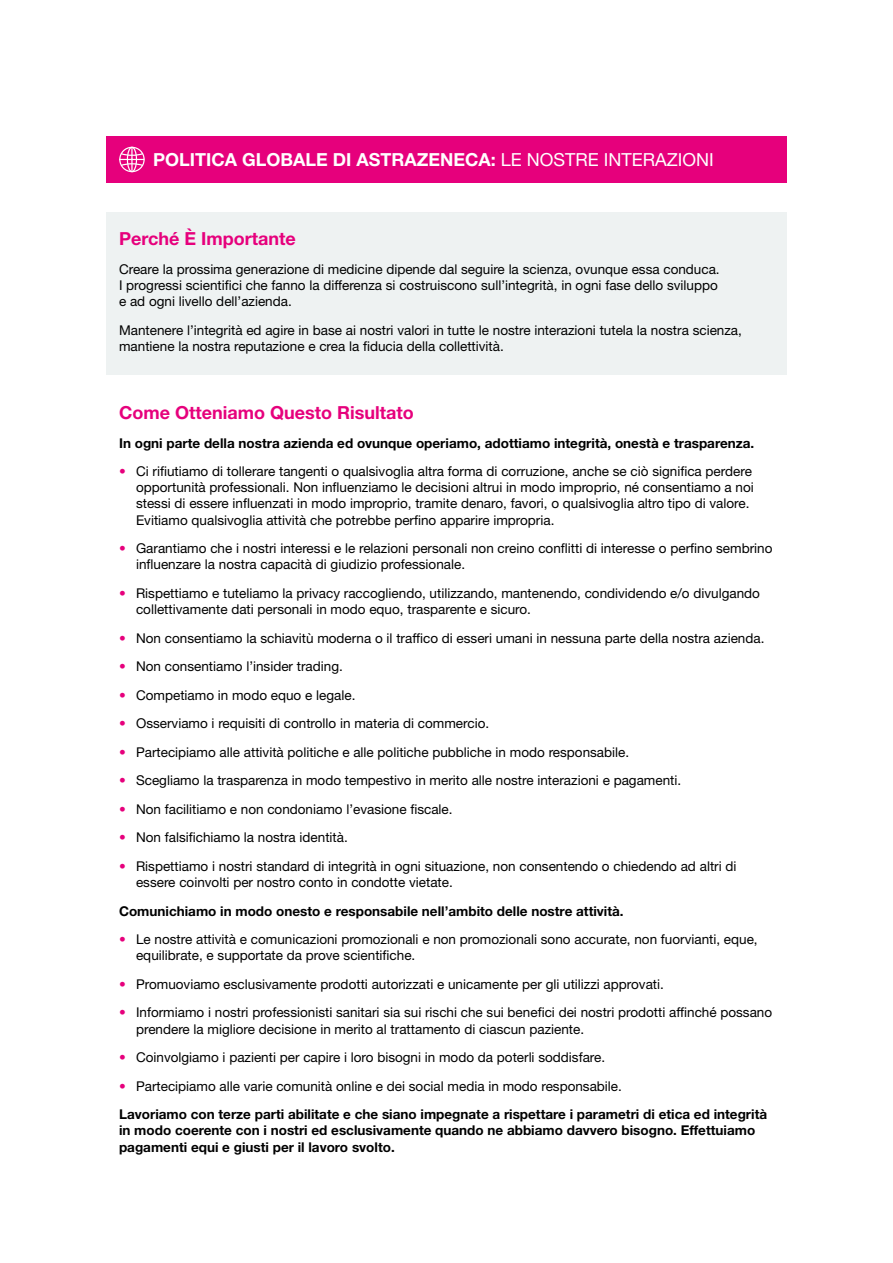
<style>
.page{position:relative;width:893px;height:1263px;background:#fff}
.page>*{position:absolute;margin:0;border:0;box-sizing:border-box;transform-origin:0 0}
.t1{font:700 18px "Helvetica Neue LT Std";color:#fff}
.t2{font:700 18px "Helvetica Neue LT Std";color:#e6007c}
.t3{font:13.5px/16.2px "Helvetica Neue LT Std";color:#000}
.t4{font:700 13.5px/28.5px "Helvetica Neue LT Std";color:#000}
.s1{font-weight:400}
.s2{color:#e6007c}
.s3{font-weight:400;color:#e6007c}
</style>
<div class="page">
<div style="left:106px;top:136px;width:681px;height:47px;background:#e6007c"></div>
<div style="left:106px;top:213px;width:681px;height:162px;background:#eef2f2"></div>
<svg style="left:119px;top:146px;width:26px;height:27px"></svg>
<h1 class="t1" style="left:153px;top:148px;width:562px">POLITICA GLOBALE DI ASTRAZENECA: <span class="s1">LE NOSTRE INTERAZIONI</span></h1>
<h1 class="t2" style="left:119px;top:227px;width:178px">Perché È Importante</h1>
<p class="t3" style="left:119px;top:260px;width:602px">Creare la prossima generazione di medicine dipende dal seguire la scienza, ovunque essa conduca.<br>I progressi scientifici che fanno la differenza si costruiscono sull’integrità, in ogni fase dello sviluppo e ad ogni livello dell’azienda.</p>
<p class="t3" style="left:119px;top:322px;width:624px">Mantenere l’integrità ed agire in base ai nostri valori in tutte le nostre interazioni tutela la nostra scienza, mantiene la nostra reputazione e crea la fiducia della collettività.</p>
<h1 class="t2" style="left:119px;top:401px;width:296px">Come Otteniamo Questo Risultato</h1>
<p class="t4" style="left:119px;top:428px;width:637px">In ogni parte della nostra azienda ed ovunque operiamo, adottiamo integrità, onestà e trasparenza.</p>
<p class="t3" style="left:136px;top:463px;width:619px;text-indent:-17px"><span class="s2">•</span> Ci rifiutiamo di tollerare tangenti o qualsivoglia altra forma di corruzione, anche se ciò significa perdere opportunità professionali. Non influenziamo le decisioni altrui in modo improprio, né consentiamo a noi stessi di essere influenzati in modo improprio, tramite denaro, favori, o qualsivoglia altro tipo di valore.<br>Evitiamo qualsivoglia attività che potrebbe perfino apparire impropria.</p>
<p class="t3" style="left:136px;top:540px;width:638px;text-indent:-17px"><span class="s2">•</span> Garantiamo che i nostri interessi e le relazioni personali non creino conflitti di interesse o perfino sembrino influenzare la nostra capacità di giudizio professionale.</p>
<p class="t3" style="left:136px;top:585px;width:625px;text-indent:-17px"><span class="s2">•</span> Rispettiamo e tuteliamo la privacy raccogliendo, utilizzando, mantenendo, condividendo e/o divulgando collettivamente dati personali in modo equo, trasparente e sicuro.</p>
<p class="t3" style="left:119px;top:629px;width:647px"><span class="s2">•</span> Non consentiamo la schiavitù moderna o il traffico di esseri umani in nessuna parte della nostra azienda.</p>
<p class="t3" style="left:119px;top:658px;width:225px"><span class="s2">•</span> Non consentiamo l’insider trading.</p>
<p class="t3" style="left:119px;top:687px;width:238px"><span class="s2">•</span> Competiamo in modo equo e legale.</p>
<p class="t3" style="left:119px;top:715px;width:372px"><span class="s2">•</span> Osserviamo i requisiti di controllo in materia di commercio.</p>
<p class="t3" style="left:119px;top:744px;width:512px"><span class="s2">•</span> Partecipiamo alle attività politiche e alle politiche pubbliche in modo responsabile.</p>
<p class="t3" style="left:119px;top:772px;width:564px"><span class="s2">•</span> Scegliamo la trasparenza in modo tempestivo in merito alle nostre interazioni e pagamenti.</p>
<p class="t3" style="left:119px;top:801px;width:335px"><span class="s2">•</span> Non facilitiamo e non condoniamo l’evasione fiscale.</p>
<p class="t3" style="left:119px;top:829px;width:230px"><span class="s2">•</span> Non falsifichiamo la nostra identità.</p>
<p class="t3" style="left:136px;top:858px;width:602px;text-indent:-17px"><span class="s2">•</span> Rispettiamo i nostri standard di integrità in ogni situazione, non consentendo o chiedendo ad altri di essere coinvolti per nostro conto in condotte vietate.</p>
<p class="t4" style="left:119px;top:896px;width:506px">Comunichiamo in modo onesto e responsabile nell’ambito delle nostre attività.</p>
<p class="t3" style="left:136px;top:931px;width:623px;text-indent:-17px"><span class="s2">•</span> Le nostre attività e comunicazioni promozionali e non promozionali sono accurate, non fuorvianti, eque, equilibrate, e supportate da prove scientifiche.</p>
<p class="t3" style="left:119px;top:976px;width:546px"><span class="s2">•</span> Promuoviamo esclusivamente prodotti autorizzati e unicamente per gli utilizzi approvati.</p>
<p class="t3" style="left:136px;top:1004px;width:638px;text-indent:-17px"><span class="s2">•</span> Informiamo i nostri professionisti sanitari sia sui rischi che sui benefici dei nostri prodotti affinché possano prendere la migliore decisione in merito al trattamento di ciascun paziente.</p>
<p class="t3" style="left:119px;top:1049px;width:488px"><span class="s2">•</span> Coinvolgiamo i pazienti per capire i loro bisogni in modo da poterli soddisfare.</p>
<p class="t4" style="left:119px;top:1071px;width:650px"><span class="s3">•</span> <span class="s1">Partecipiamo alle varie comunità online e dei social media in modo responsabile.<br></span>Lavoriamo con terze parti abilitate e che siano impegnate a rispettare i parametri di etica ed integrità</p>
<p class="t4" style="left:119px;top:1122px;width:638px;line-height:16.2px">in modo coerente con i nostri ed esclusivamente quando ne abbiamo davvero bisogno. Effettuiamo pagamenti equi e giusti per il lavoro svolto.</p>
</div>
